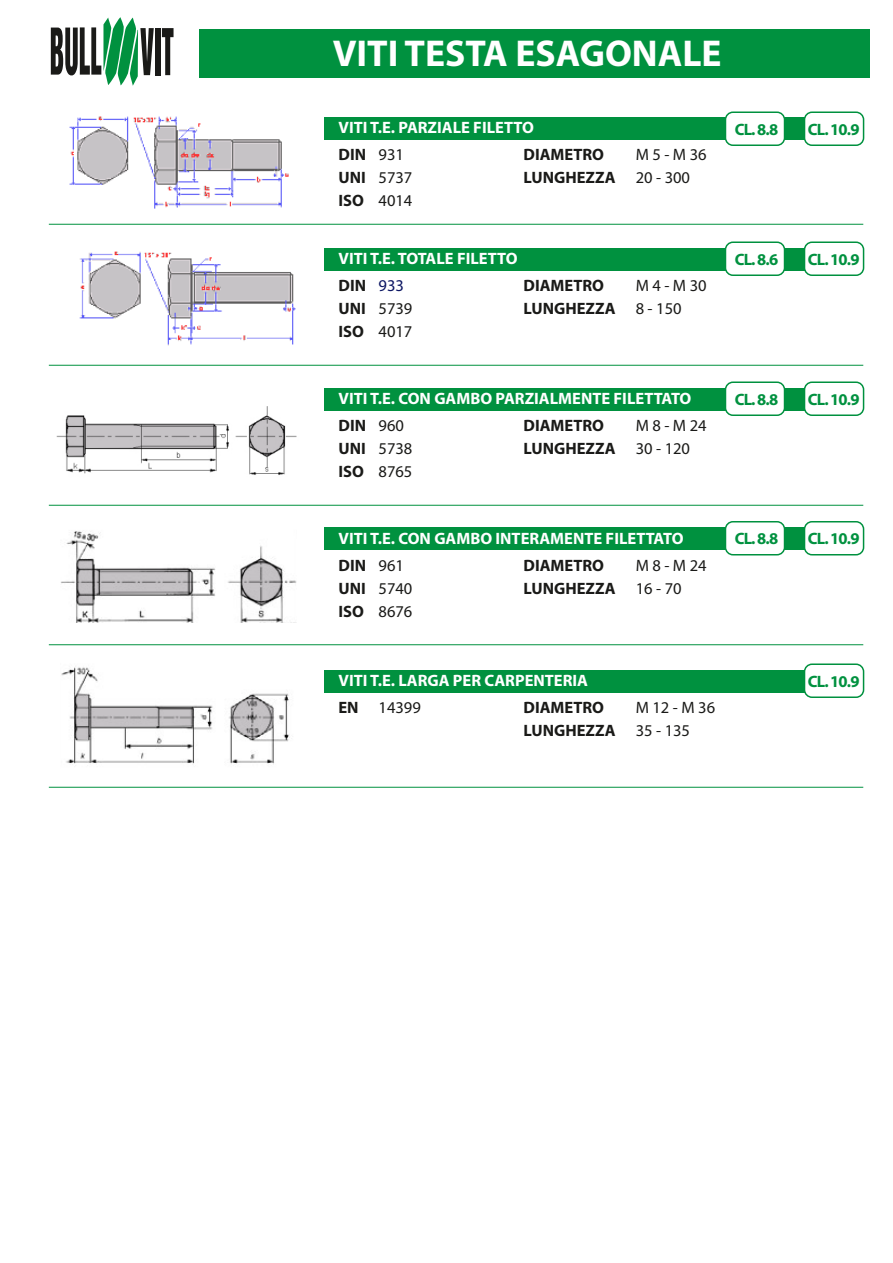
<style>
.page{position:relative;width:893px;height:1263px;background:#fff}
.page>*{position:absolute;margin:0;border:0;box-sizing:border-box;transform-origin:0 0}
.t1{font:700 37.5px "Myriad Pro";color:#fff}
.t2{font:700 16.5px/27px "Myriad Pro";color:#fff}
.t3{font:16.5px/23px "Myriad Pro";color:#1a1a18}
.t4{font:700 16.5px "Myriad Pro";letter-spacing:-.05em;color:#00913f}
.t5{font:700 16.5px "Myriad Pro";color:#1a1a18}
.s1{color:#1a1a18}
.s2{font-weight:400;color:#1a1a18}
.s3{font-weight:700}
.s4{font-weight:400;color:#0c1663}
</style>
<div class="page">
<div style="left:324px;top:117px;width:538px;height:22px;background:#00913f"></div>
<div style="left:324px;top:248px;width:538px;height:22px;background:#00913f"></div>
<hr style="left:49px;top:224px;width:814px;height:1px;background:#00913f">
<hr style="left:49px;top:365px;width:814px;height:1px;background:#00913f">
<img style="left:69px;top:116px;width:220px;height:93px">
<img style="left:79px;top:251px;width:217px;height:95px">
<div style="left:199px;top:29px;width:670px;height:49px;background:#00913f"></div>
<svg style="left:51px;top:17px;width:103px;height:69px"></svg>
<div style="left:155px;top:28px;width:5px;height:47px;background:#1a1a18"></div>
<svg style="left:162px;top:28px;width:11px;height:47px"></svg>
<div style="left:725px;top:112px;width:59px;height:33px;background:#fff;border-radius:8px"></div>
<div style="left:724px;top:112px;width:61px;height:34px;border:2px solid #00913f;border-radius:8px"></div>
<div style="left:804px;top:112px;width:59px;height:33px;background:#fff;border-radius:8px"></div>
<div style="left:803px;top:112px;width:61px;height:34px;border:2px solid #00913f;border-radius:8px"></div>
<div style="left:725px;top:242px;width:59px;height:33px;background:#fff;border-radius:8px"></div>
<div style="left:724px;top:242px;width:61px;height:34px;border:2px solid #00913f;border-radius:8px"></div>
<div style="left:804px;top:242px;width:59px;height:33px;background:#fff;border-radius:8px"></div>
<div style="left:803px;top:242px;width:61px;height:34px;border:2px solid #00913f;border-radius:8px"></div>
<div style="left:324px;top:388px;width:538px;height:22px;background:#00913f"></div>
<hr style="left:49px;top:505px;width:814px;height:1px;background:#00913f">
<div style="left:725px;top:382px;width:59px;height:33px;background:#fff;border-radius:8px"></div>
<div style="left:724px;top:382px;width:61px;height:34px;border:2px solid #00913f;border-radius:8px"></div>
<div style="left:804px;top:382px;width:59px;height:33px;background:#fff;border-radius:8px"></div>
<div style="left:803px;top:382px;width:61px;height:34px;border:2px solid #00913f;border-radius:8px"></div>
<img style="left:56px;top:406px;width:241px;height:69px">
<svg style="left:66px;top:416px;width:150px;height:40px"></svg>
<svg style="left:250px;top:416px;width:35px;height:41px"></svg>
<div style="left:324px;top:528px;width:538px;height:22px;background:#00913f"></div>
<hr style="left:49px;top:644px;width:814px;height:1px;background:#00913f">
<div style="left:725px;top:522px;width:59px;height:33px;background:#fff;border-radius:8px"></div>
<div style="left:724px;top:521px;width:61px;height:35px;border:2px solid #00913f;border-radius:8px"></div>
<div style="left:804px;top:522px;width:59px;height:33px;background:#fff;border-radius:8px"></div>
<div style="left:803px;top:521px;width:61px;height:35px;border:2px solid #00913f;border-radius:8px"></div>
<img style="left:61px;top:531px;width:235px;height:91px">
<svg style="left:240px;top:558px;width:41px;height:46px;background:#b1afb1"></svg>
<svg style="left:76px;top:559px;width:117px;height:45px"></svg>
<div style="left:324px;top:670px;width:538px;height:22px;background:#00913f"></div>
<hr style="left:49px;top:787px;width:814px;height:1px;background:#00913f">
<div style="left:804px;top:664px;width:59px;height:33px;background:#fff;border-radius:8px"></div>
<div style="left:803px;top:664px;width:61px;height:34px;border:2px solid #00913f;border-radius:8px"></div>
<img style="left:61px;top:666px;width:229px;height:99px">
<svg style="left:74px;top:693px;width:120px;height:47px"></svg>
<svg style="left:230px;top:695px;width:43px;height:44px"></svg>
<h1 class="t1" style="left:332px;top:29px;width:390px">VITI TESTA ESAGONALE</h1>
<p class="t2" style="left:338px;top:114px;width:197px">VITI T.E. PARZIALE FILETTO<br><span class="s1">DIN</span> <span class="s2">931</span></p>
<p class="t3" style="left:338px;top:166px;width:75px"><span class="s3">UNI</span> 5737</p>
<p class="t5" style="left:523px;top:144px;width:82px">DIAMETRO</p>
<p class="t3" style="left:523px;top:143px;width:184px;text-indent:112px">M 5 - M 36<br><span class="s3">LUNGHEZZA</span> 20 - 300</p>
<p class="t3" style="left:338px;top:189px;width:75px"><span class="s3">ISO</span> 4014</p>
<p class="t2" style="left:338px;top:245px;width:180px">VITI T.E. TOTALE FILETTO<br><span class="s1">DIN</span> <span class="s4">933</span></p>
<p class="t3" style="left:338px;top:297px;width:75px"><span class="s3">UNI</span> 5739</p>
<p class="t5" style="left:523px;top:275px;width:82px">DIAMETRO</p>
<p class="t3" style="left:523px;top:274px;width:184px;text-indent:112px">M 4 - M 30<br><span class="s3">LUNGHEZZA</span> 8 - 150</p>
<p class="t3" style="left:338px;top:320px;width:75px"><span class="s3">ISO</span> 4017</p>
<p class="t4" style="left:734px;top:119px;width:45px">CL. 8.8</p>
<p class="t4" style="left:807px;top:119px;width:53px">CL. 10.9</p>
<p class="t4" style="left:734px;top:249px;width:45px">CL. 8.6</p>
<p class="t4" style="left:807px;top:249px;width:53px">CL. 10.9</p>
<p class="t2" style="left:338px;top:385px;width:354px">VITI T.E. CON GAMBO PARZIALMENTE FILETTATO<br><span class="s1">DIN</span> <span class="s2">960</span></p>
<p class="t3" style="left:338px;top:437px;width:75px"><span class="s3">UNI</span> 5738</p>
<p class="t5" style="left:523px;top:415px;width:82px">DIAMETRO</p>
<p class="t3" style="left:523px;top:414px;width:184px;text-indent:112px">M 8 - M 24<br><span class="s3">LUNGHEZZA</span> 30 - 120</p>
<p class="t3" style="left:338px;top:460px;width:75px"><span class="s3">ISO</span> 8765</p>
<p class="t2" style="left:338px;top:524px;width:346px">VITI T.E. CON GAMBO INTERAMENTE FILETTATO<br><span class="s1">DIN</span> <span class="s2">961</span></p>
<p class="t3" style="left:338px;top:577px;width:75px"><span class="s3">UNI</span> 5740</p>
<p class="t5" style="left:523px;top:555px;width:82px">DIAMETRO</p>
<p class="t3" style="left:523px;top:554px;width:184px;text-indent:112px">M 8 - M 24<br><span class="s3">LUNGHEZZA</span> 16 - 70</p>
<p class="t3" style="left:338px;top:600px;width:75px"><span class="s3">ISO</span> 8676</p>
<p class="t4" style="left:734px;top:389px;width:45px">CL. 8.8</p>
<p class="t4" style="left:807px;top:389px;width:53px">CL. 10.9</p>
<p class="t4" style="left:734px;top:528px;width:45px">CL. 8.8</p>
<p class="t4" style="left:807px;top:528px;width:53px">CL. 10.9</p>
<p class="t2" style="left:338px;top:667px;width:251px">VITI T.E. LARGA PER CARPENTERIA<br><span class="s1">EN</span> <span class="s2">14399</span></p>
<p class="t5" style="left:523px;top:697px;width:82px">DIAMETRO</p>
<p class="t3" style="left:523px;top:696px;width:193px;text-indent:112px">M 12 - M 36<br><span class="s3">LUNGHEZZA</span> 35 - 135</p>
<p class="t4" style="left:807px;top:671px;width:53px">CL. 10.9</p>
</div>
